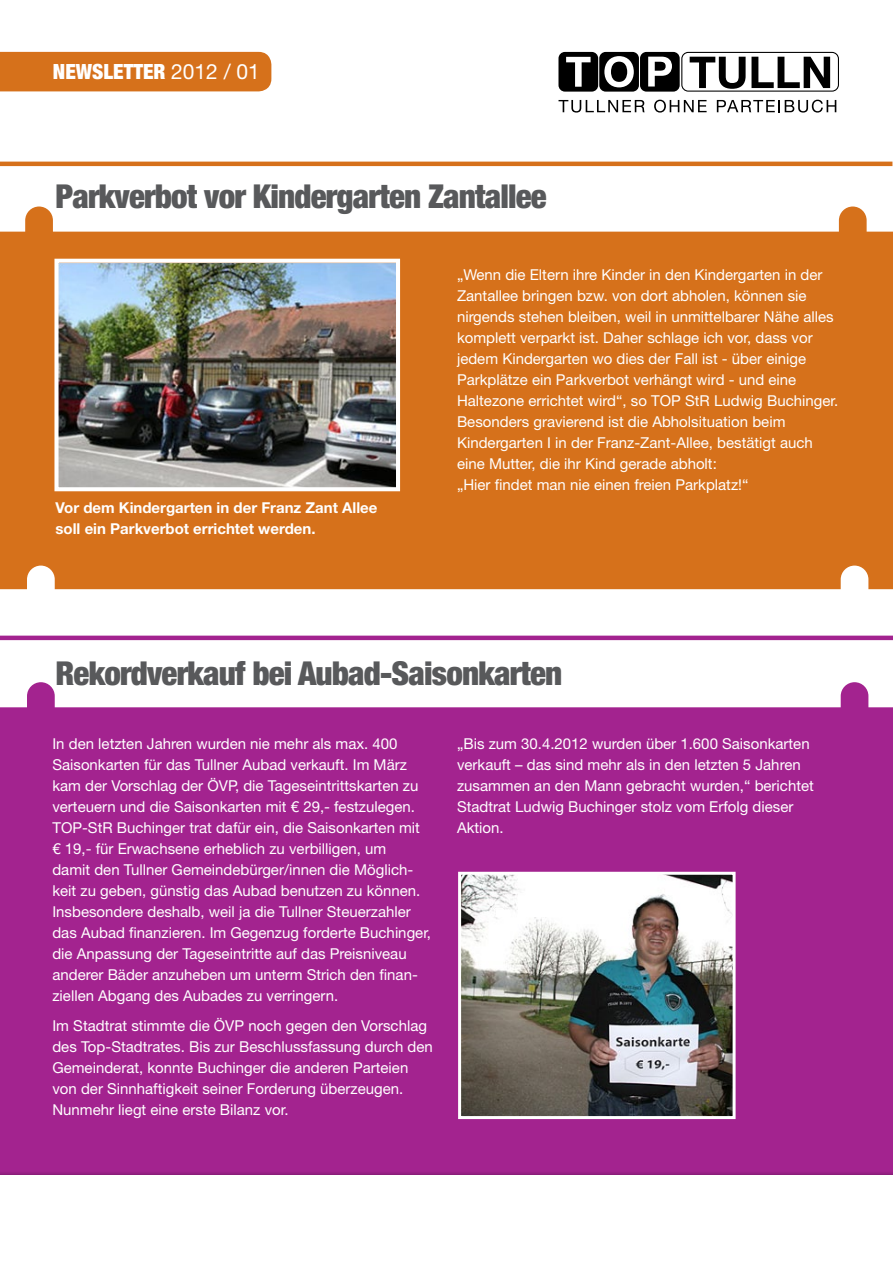
<style>
.page{position:relative;width:893px;height:1263px;background:#fff}
.page>*{position:absolute;margin:0;border:0;box-sizing:border-box;transform-origin:0 0}
.t1{font:900 condensed 33px "Helvetica Neue LT Std";letter-spacing:-.025em;color:#58595b}
.t2{font:900 condensed 21px "Helvetica Neue LT Std";color:#fff}
.t3{font:15px/21px "Helvetica Neue LT Std";color:#fff}
.t4{font:700 15px/21px "Helvetica Neue LT Std";color:#fff}
.s1{font-weight:400;font-stretch:normal}
</style>
<div class="page">
<div style="left:0;top:52px;width:271px;height:39px;background:#d6711b"></div>
<div style="left:640px;top:52px;width:40px;height:40px;background:#000;border-radius:6px"></div>
<div style="left:681px;top:52px;width:158px;height:40px;border:1px solid #000;border-radius:6px"></div>
<div style="left:599px;top:52px;width:40px;height:40px;background:#000;border-radius:6px"></div>
<div style="left:558px;top:52px;width:40px;height:40px;background:#000;border-radius:6px"></div>
<svg style="left:604px;top:56px;width:30px;height:31px"></svg>
<svg style="left:648px;top:57px;width:24px;height:30px"></svg>
<svg style="left:566px;top:57px;width:25px;height:30px"></svg>
<svg style="left:558px;top:100px;width:87px;height:13px"></svg>
<svg style="left:654px;top:100px;width:53px;height:13px"></svg>
<svg style="left:717px;top:100px;width:119px;height:13px"></svg>
<svg style="left:690px;top:57px;width:140px;height:32px"></svg>
<div style="left:0;top:159px;width:893px;height:486px;background:#d6711b"></div>
<div style="left:0;top:630px;width:893px;height:546px;background:#a3238f"></div>
<div style="left:0;top:159px;width:893px;height:73px;background:#fff"></div>
<svg style="left:0;top:566px;width:893px;height:141px;fill:#fff"></svg>
<hr style="left:0;top:636px;width:893px;height:4px;background:#a3238f">
<hr style="left:0;top:162px;width:892px;height:4px;background:#d6711b">
<img style="left:59px;top:264px;width:336px;height:222px">
<div style="left:54px;top:259px;width:346px;height:232px;border:4px solid #fff"></div>
<img style="left:462px;top:876px;width:270px;height:239px">
<div style="left:458px;top:872px;width:278px;height:247px;border:3px solid #fff"></div>
<h2 class="t2" style="left:53px;top:59px;width:208px">NEWSLETTER <span class="s1">2012 / 01</span></h2>
<h1 class="t1" style="left:56px;top:176px;width:493px">Parkverbot vor Kindergarten Zantallee</h1>
<p class="t4" style="left:56px;top:497px;width:323px">Vor dem Kindergarten in der Franz Zant Allee soll ein Parkverbot errichtet werden.</p>
<p class="t3" style="left:457px;top:264px;width:383px">„Wenn die Eltern ihre Kinder in den Kindergarten in der Zantallee bringen bzw. von dort abholen, können sie nirgends stehen bleiben, weil in unmittelbarer Nähe alles komplett verparkt ist. Daher schlage ich vor, dass vor jedem Kindergarten wo dies der Fall ist - über einige Parkplätze ein Parkverbot verhängt wird - und eine Haltezone errichtet wird“, so TOP StR Ludwig Buchinger.<br>Besonders gravierend ist die Abholsituation beim Kindergarten I in der Franz-Zant-Allee, bestätigt auch eine Mutter, die ihr Kind gerade abholt:<br>„Hier findet man nie einen freien Parkplatz!“</p>
<h1 class="t1" style="left:56px;top:653px;width:508px">Rekordverkauf bei Aubad-Saisonkarten</h1>
<p class="t3" style="left:52px;top:733px;width:380px">In den letzten Jahren wurden nie mehr als max. 400<br>Saisonkarten für das Tullner Aubad verkauft. Im März kam der Vorschlag der ÖVP, die Tageseintrittskarten zu verteuern und die Saisonkarten mit € 29,- festzulegen.<br>TOP-StR Buchinger trat dafür ein, die Saisonkarten mit € 19,- für Erwachsene erheblich zu verbilligen, um<br>damit den Tullner Gemeindebürger/innen die Möglich&shy;keit zu geben, günstig das Aubad benutzen zu können.<br>Insbesondere deshalb, weil ja die Tullner Steuerzahler das Aubad finanzieren. Im Gegenzug forderte Buchinger, die Anpassung der Tageseintritte auf das Preisniveau anderer Bäder anzuheben um unterm Strich den finan&shy;ziellen Abgang des Aubades zu verringern.</p>
<p class="t3" style="left:52px;top:1015px;width:382px">Im Stadtrat stimmte die ÖVP noch gegen den Vorschlag des Top-Stadtrates. Bis zur Beschlussfassung durch den Gemeinderat, konnte Buchinger die anderen Parteien von der Sinnhaftigkeit seiner Forderung überzeugen.<br>Nunmehr liegt eine erste Bilanz vor.</p>
<p class="t3" style="left:457px;top:733px;width:358px">„Bis zum 30.4.2012 wurden über 1.600 Saisonkarten verkauft – das sind mehr als in den letzten 5 Jahren zusammen an den Mann gebracht wurden,“ berichtet Stadtrat Ludwig Buchinger stolz vom Erfolg dieser Aktion.</p>
</div>
